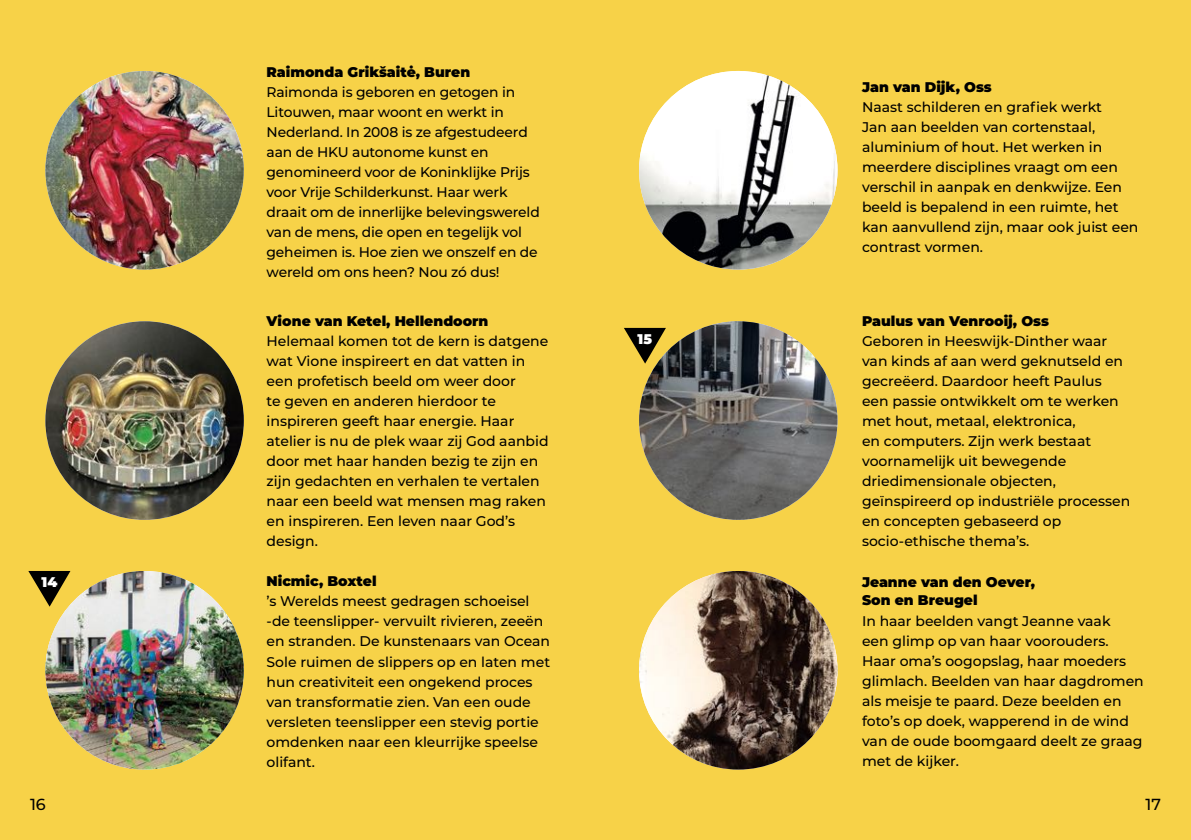
<style>
.page{position:relative;width:1191px;height:840px;background:#fff}
.page>*{position:absolute;margin:0;border:0;box-sizing:border-box;transform-origin:0 0}
.t1{font:500 16px "Montserrat";color:#000}
.t2{font:500 14px/20px "Montserrat";color:#000}
.t3{font:900 14px/18px "Montserrat";color:#000}
.t4{font:900 14px "Montserrat";color:#fff}
</style>
<div class="page">
<div style="left:0;top:0;width:1191px;height:839px;background:#f7d248"></div>
<img style="left:45px;top:321px;width:199px;height:198px;border-radius:99px">
<img style="left:639px;top:321px;width:198px;height:198px;border-radius:99px">
<img style="left:45px;top:570px;width:199px;height:199px;border-radius:99px">
<img style="left:639px;top:570px;width:198px;height:199px;border-radius:99px">
<img style="left:45px;top:71px;width:199px;height:198px;border-radius:99px">
<img style="left:639px;top:71px;width:198px;height:198px;border-radius:99px">
<svg style="left:28px;top:571px;width:42px;height:35px"></svg>
<svg style="left:624px;top:328px;width:42px;height:35px"></svg>
<p class="t4" style="left:41px;top:571px;width:17px">14</p>
<p class="t3" style="left:266px;top:62px;width:205px">Raimonda Grikšaitė, Buren</p>
<p class="t2" style="left:266px;top:81px;width:275px">Raimonda is geboren en getogen in Litouwen, maar woont en werkt in Nederland. In 2008 is ze afgestudeerd aan de HKU autonome kunst en genomineerd voor de Koninklijke Prijs voor Vrije Schilderkunst. Haar werk draait om de innerlijke belevingswereld van de mens, die open en tegelijk vol geheimen is. Hoe zien we onszelf en de wereld om ons heen? Nou zó dus!</p>
<p class="t3" style="left:266px;top:311px;width:223px">Vione van Ketel, Hellendoorn</p>
<p class="t2" style="left:266px;top:330px;width:283px">Helemaal komen tot de kern is datgene wat Vione inspireert en dat vatten in een profetisch beeld om weer door<br>te geven en anderen hierdoor te inspireren geeft haar energie. Haar atelier is nu de plek waar zij God aanbid door met haar handen bezig te zijn en zijn gedachten en verhalen te vertalen naar een beeld wat mensen mag raken en inspireren. Een leven naar God’s design.</p>
<p class="t3" style="left:266px;top:571px;width:111px">Nicmic, Boxtel</p>
<p class="t2" style="left:266px;top:590px;width:285px">’s Werelds meest gedragen schoeisel -de teenslipper- vervuilt rivieren, zeeën en stranden. De kunstenaars van Ocean Sole ruimen de slippers op en laten met hun creativiteit een ongekend proces van transformatie zien. Van een oude versleten teenslipper een stevig portie omdenken naar een kleurrijke speelse olifant.</p>
<p class="t4" style="left:637px;top:328px;width:16px">15</p>
<p class="t3" style="left:862px;top:77px;width:131px">Jan van Dijk, Oss</p>
<p class="t2" style="left:862px;top:96px;width:278px">Naast schilderen en grafiek werkt<br>Jan aan beelden van cortenstaal, aluminium of hout. Het werken in meerdere disciplines vraagt om een verschil in aanpak en denkwijze. Een beeld is bepalend in een ruimte, het kan aanvullend zijn, maar ook juist een contrast vormen.</p>
<p class="t3" style="left:862px;top:311px;width:188px">Paulus van Venrooij, Oss</p>
<p class="t2" style="left:862px;top:330px;width:270px">Geboren in Heeswijk-Dinther waar van kinds af aan werd geknutseld en gecreëerd. Daardoor heeft Paulus een passie ontwikkelt om te werken met hout, metaal, elektronica,<br>en computers. Zijn werk bestaat voornamelijk uit bewegende driedimensionale objecten, geïnspireerd op industriële processen en concepten gebaseerd op socio-ethische thema’s.</p>
<p class="t3" style="left:862px;top:572px;width:175px">Jeanne van den Oever,<br>Son en Breugel</p>
<p class="t2" style="left:862px;top:609px;width:283px">In haar beelden vangt Jeanne vaak<br>een glimp op van haar voorouders.<br>Haar oma’s oogopslag, haar moeders glimlach. Beelden van haar dagdromen als meisje te paard. Deze beelden en foto’s op doek, wapperend in de wind van de oude boomgaard deelt ze graag met de kijker.</p>
<p class="t1" style="left:30px;top:792px;width:17px">16</p>
<p class="t1" style="left:1145px;top:792px;width:17px">17</p>
</div>
